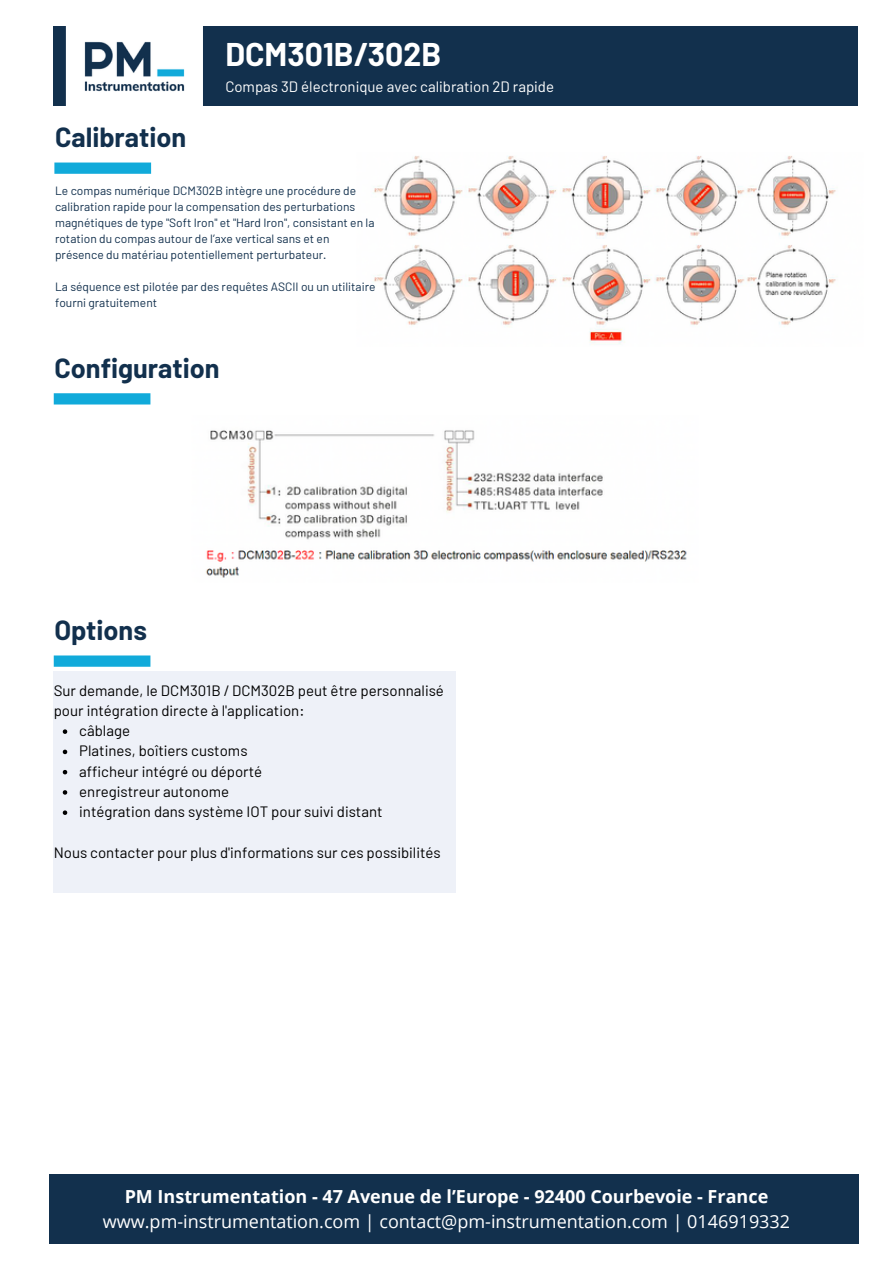
<style>
.page{position:relative;width:894px;height:1264px;background:#fff}
.page>*{position:absolute;margin:0;border:0;box-sizing:border-box;transform-origin:0 0}
.t1{font:700 32.1px "Barlow";color:#fff}
.t2{font:700 27px "Barlow";color:#12304d}
.t3{font:18px/24.8px "Open Sans";color:#fff;text-align:center}
.t4{font:15px/20.2px "Barlow";color:#000}
.t5{font:15px "Barlow";color:#fff}
.t6{font:12px/16px "Barlow";color:#12304d}
.s1{font-weight:700}
</style>
<div class="page">
<div style="left:49px;top:1174px;width:809px;height:69px;background:#12304d"></div>
<div style="left:54px;top:393px;width:96px;height:11px;background:#11aada"></div>
<div style="left:54px;top:26px;width:803px;height:80px;background:#12304d"></div>
<img style="left:66px;top:6px;width:137px;height:121px;border-radius:19px">
<img style="left:206px;top:430px;width:481px;height:148px">
<div style="left:54px;top:162px;width:97px;height:12px;background:#11aada"></div>
<img style="left:374px;top:155px;width:462px;height:189px">
<div style="left:54px;top:655px;width:96px;height:11px;background:#11aada"></div>
<div style="left:54px;top:671px;width:402px;height:222px;background:#eef1f8"></div>
<svg style="left:63px;top:729px;width:4px;height:5px"></svg>
<svg style="left:63px;top:749px;width:4px;height:5px"></svg>
<svg style="left:63px;top:770px;width:4px;height:4px"></svg>
<svg style="left:63px;top:790px;width:4px;height:4px"></svg>
<svg style="left:63px;top:810px;width:4px;height:5px"></svg>
<p class="t1" style="left:225px;top:34px;width:217px">DCM301B/302B</p>
<p class="t5" style="left:225px;top:77px;width:330px">Compas 3D électronique avec calibration 2D rapide</p>
<h1 class="t2" style="left:55px;top:120px;width:133px">Calibration</h1>
<p class="t6" style="left:55px;top:182px;width:321px">Le compas numérique DCM302B intègre une procédure de calibration rapide pour la compensation des perturbations magnétiques de type "Soft Iron" et "Hard Iron", consistant en la rotation du compas autour de l’axe vertical sans et en présence du matériau potentiellement perturbateur.</p>
<h1 class="t6" style="left:55px;top:278px;width:322px">La séquence est pilotée par des requêtes ASCII ou un utilitaire fourni gratuitement</h1>
<p class="t2" style="left:54px;top:351px;width:167px">Configuration</p>
<h3 class="t2" style="left:54px;top:613px;width:94px">Options</h3>
<p class="t4" style="left:54px;top:679px;width:391px">Sur demande, le DCM301B / DCM302B peut être personnalisé pour intégration directe à l'application:</p>
<p class="t4" style="left:79px;top:720px;width:52px">câblage</p>
<p class="t4" style="left:79px;top:740px;width:170px">Platines, boîtiers customs</p>
<p class="t4" style="left:79px;top:760px;width:184px">afficheur intégré ou déporté</p>
<p class="t4" style="left:79px;top:780px;width:151px">enregistreur autonome</p>
<h3 class="t4" style="left:79px;top:801px;width:305px">intégration dans système IOT pour suivi distant</h3>
<h2 class="t4" style="left:54px;top:841px;width:388px">Nous contacter pour plus d'informations sur ces possibilités</h2>
<p class="t3" style="left:103px;top:1183px;width:688px"><span class="s1">PM Instrumentation - 47 Avenue de l’Europe - 92400 Courbevoie - France </span>www.pm-instrumentation.com | contact@pm-instrumentation.com | 0146919332</p>
</div>
